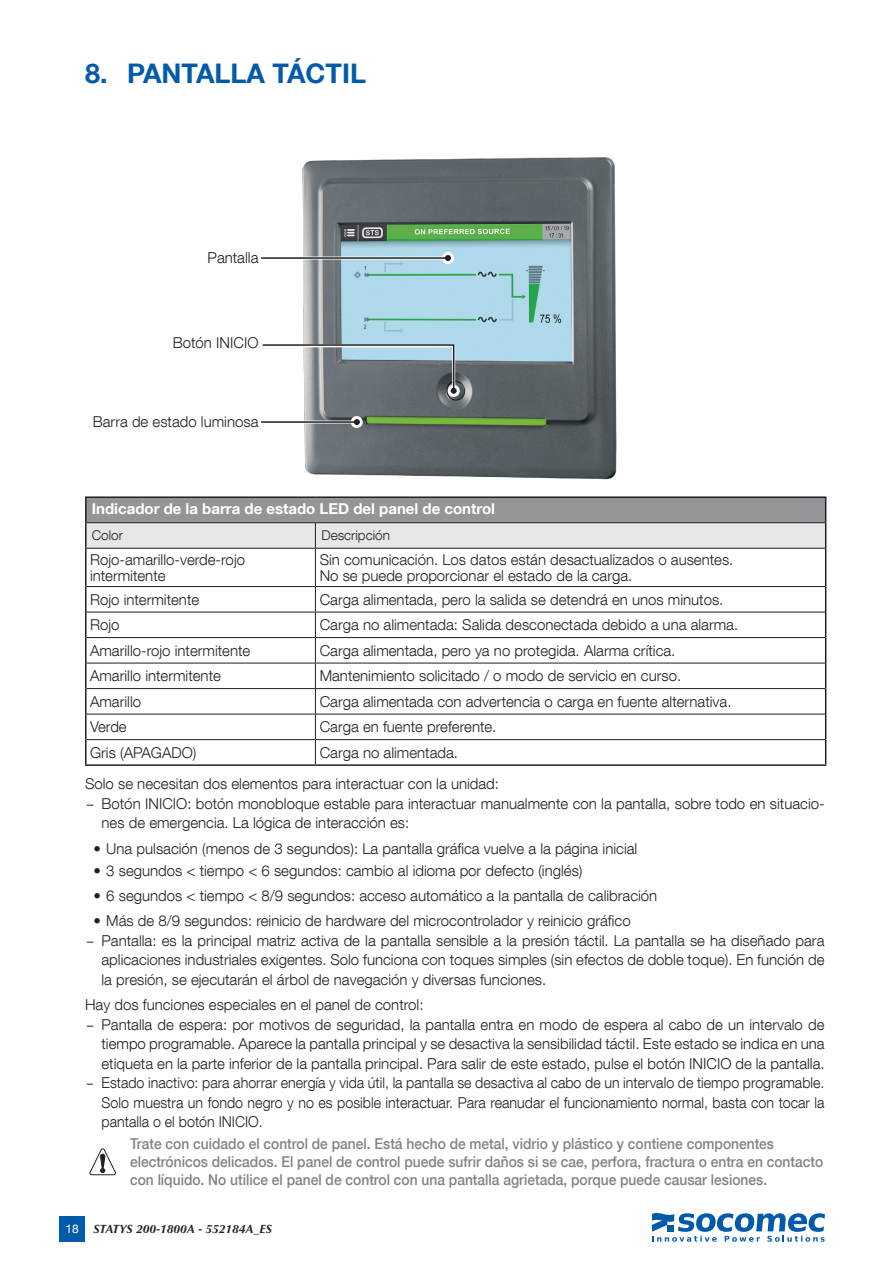
<style>
.page{position:relative;width:893px;height:1263px;background:#fff}
.page>*{position:absolute;margin:0;border:0;box-sizing:border-box;transform-origin:0 0}
.t1{font:700 27px "Helvetica Neue LT Com";color:#015aaa}
.t2{font:300 15px/19.5px "Helvetica Neue LT Com";color:#231f20}
.t3{font:500 15px/18px "Helvetica Neue LT Com";color:#808285;scale:.92 1}
.t4{font:300 15px/19.5px "Helvetica Neue LT Com";color:#231f20;text-align:justify;scale:.95 1}
.t5{font:700 15px "Helvetica Neue LT Com";color:#fff}
.t6{font:300 13.5px "Helvetica Neue LT Com";color:#231f20}
.t7{font:italic 700 12px "Optima LT Std";color:#231f20}
.s1{font-family:"Myriad Pro";font-weight:400}
.s2{font-family:"Helvetica Neue LT Com";font-weight:400;font-style:normal;color:#fff}
</style>
<div class="page">
<div style="left:60px;top:1216px;width:25px;height:26px;background:#015aaa"></div>
<svg style="left:652px;top:1213px;width:173px;height:29px"></svg>
<hr style="left:87px;top:548px;width:228px;height:1px;background:#231f20">
<hr style="left:315px;top:548px;width:510px;height:1px;background:#231f20">
<hr style="left:315px;top:549px;width:1px;height:37px;background:#231f20">
<hr style="left:87px;top:586px;width:228px;height:1px;background:#231f20">
<hr style="left:315px;top:586px;width:510px;height:1px;background:#231f20">
<hr style="left:87px;top:612px;width:228px;height:1px;background:#231f20">
<hr style="left:315px;top:612px;width:510px;height:1px;background:#231f20">
<hr style="left:87px;top:637px;width:228px;height:1px;background:#231f20">
<hr style="left:315px;top:637px;width:510px;height:1px;background:#231f20">
<hr style="left:87px;top:663px;width:228px;height:1px;background:#231f20">
<hr style="left:315px;top:663px;width:510px;height:1px;background:#231f20">
<hr style="left:87px;top:688px;width:228px;height:1px;background:#231f20">
<hr style="left:315px;top:688px;width:510px;height:1px;background:#231f20">
<hr style="left:87px;top:714px;width:228px;height:1px;background:#231f20">
<hr style="left:315px;top:714px;width:510px;height:1px;background:#231f20">
<hr style="left:87px;top:739px;width:228px;height:1px;background:#231f20">
<hr style="left:315px;top:739px;width:510px;height:1px;background:#231f20">
<svg style="left:315px;top:587px;width:1px;height:177px"></svg>
<hr style="left:85px;top:496px;width:230px;height:2px;background:#231f20">
<hr style="left:85px;top:498px;width:2px;height:25px;background:#231f20">
<hr style="left:315px;top:496px;width:511px;height:2px;background:#231f20">
<hr style="left:85px;top:523px;width:2px;height:25px;background:#231f20">
<svg style="left:86px;top:498px;width:740px;height:50px;background:#b8b9bc"></svg>
<hr style="left:85px;top:548px;width:2px;height:38px;background:#231f20">
<hr style="left:825px;top:548px;width:1px;height:38px;background:#231f20">
<hr style="left:85px;top:586px;width:2px;height:26px;background:#231f20">
<hr style="left:85px;top:612px;width:2px;height:25px;background:#231f20">
<hr style="left:85px;top:637px;width:2px;height:26px;background:#231f20">
<hr style="left:85px;top:663px;width:2px;height:26px;background:#231f20">
<hr style="left:85px;top:689px;width:2px;height:25px;background:#231f20">
<hr style="left:85px;top:714px;width:2px;height:26px;background:#231f20">
<hr style="left:85px;top:740px;width:2px;height:24px;background:#231f20">
<svg style="left:825px;top:586px;width:1px;height:178px"></svg>
<hr style="left:85px;top:764px;width:230px;height:2px;background:#231f20">
<hr style="left:315px;top:764px;width:511px;height:2px;background:#231f20">
<img style="left:302px;top:157px;width:315px;height:323px">
<hr style="left:260px;top:257px;width:188px;height:3px;background:#fff">
<div style="left:442px;top:252px;width:12px;height:12px;background:#fff;border-radius:50%"></div>
<hr style="left:260px;top:420px;width:97px;height:3px;background:#fff">
<div style="left:351px;top:416px;width:12px;height:12px;background:#fff;border-radius:50%"></div>
<hr style="left:261px;top:257px;width:187px;height:2px;background:#231f20">
<svg style="left:445px;top:255px;width:6px;height:6px"></svg>
<hr style="left:261px;top:421px;width:96px;height:2px;background:#231f20">
<svg style="left:354px;top:419px;width:6px;height:6px"></svg>
<div style="left:448px;top:385px;width:12px;height:12px;background:#fff;border-radius:50%"></div>
<svg style="left:262px;top:343px;width:195px;height:51px"></svg>
<svg style="left:89px;top:1148px;width:27px;height:27px"></svg>
<h1 class="t1" style="left:85px;top:56px;width:283px">8. PANTALLA TÁCTIL</h1>
<p class="t2" style="left:208px;top:248px;width:52px">Pantalla</p>
<p class="t2" style="left:173px;top:333px;width:87px">Botón INICIO</p>
<p class="t2" style="left:93px;top:411px;width:167px">Barra de estado luminosa</p>
<p class="t5" style="left:92px;top:499px;width:405px">Indicador de la barra de estado LED del panel de control</p>
<p class="t6" style="left:92px;top:527px;width:33px">Color</p>
<p class="t6" style="left:321px;top:527px;width:70px">Descripción</p>
<p class="t2" style="left:90px;top:551px;width:157px;line-height:16.5px">Rojo-amarillo-verde-rojo intermitente</p>
<p class="t2" style="left:320px;top:551px;width:415px;line-height:16.5px">Sin comunicación. Los datos están desactualizados o ausentes.<br>No se puede proporcionar el estado de la carga.</p>
<p class="t2" style="left:90px;top:589px;width:111px">Rojo intermitente</p>
<p class="t2" style="left:320px;top:589px;width:405px">Carga alimentada, pero la salida se detendrá en unos minutos.</p>
<p class="t2" style="left:90px;top:615px;width:31px">Rojo</p>
<p class="t2" style="left:320px;top:615px;width:420px">Carga no alimentada: Salida desconectada debido a una alarma.</p>
<p class="t2" style="left:90px;top:640px;width:162px">Amarillo-rojo intermitente</p>
<p class="t2" style="left:320px;top:640px;width:357px">Carga alimentada, pero ya no protegida. Alarma crítica.</p>
<p class="t2" style="left:90px;top:666px;width:132px">Amarillo intermitente</p>
<p class="t2" style="left:320px;top:666px;width:363px">Mantenimiento solicitado / o modo de servicio en curso.</p>
<p class="t2" style="left:90px;top:691px;width:53px">Amarillo</p>
<p class="t2" style="left:320px;top:691px;width:413px">Carga alimentada con advertencia o carga en fuente alternativa.</p>
<p class="t2" style="left:90px;top:717px;width:38px">Verde</p>
<p class="t2" style="left:320px;top:717px;width:178px">Carga en fuente preferente.</p>
<p class="t2" style="left:90px;top:742px;width:108px">Gris (APAGADO)</p>
<p class="t2" style="left:85px;top:736px;width:416px;line-height:31.7px;text-indent:235px">Carga no alimentada.<br>Solo se necesitan dos elementos para interactuar con la unidad:</p>
<p class="t2" style="left:102px;top:793px;width:725px;text-indent:-15px"><span class="s1">–</span> Botón INICIO: botón monobloque estable para interactuar manualmente con la pantalla, sobre todo en situacio&shy;nes de emergencia. La lógica de interacción es:</p>
<p class="t2" style="left:94px;top:838px;width:545px">• Una pulsación (menos de 3 segundos): La pantalla gráfica vuelve a la página inicial</p>
<p class="t2" style="left:94px;top:860px;width:490px">• 3 segundos &lt; tiempo &lt; 6 segundos: cambio al idioma por defecto (inglés)</p>
<p class="t2" style="left:94px;top:886px;width:565px">• 6 segundos &lt; tiempo &lt; 8/9 segundos: acceso automático a la pantalla de calibración</p>
<p class="t2" style="left:94px;top:911px;width:539px">• Más de 8/9 segundos: reinicio de hardware del microcontrolador y reinicio gráfico</p>
<p class="t2" style="left:102px;top:930px;width:724px;text-align:justify;text-indent:-15px"><span class="s1">–</span> Pantalla: es la principal matriz activa de la pantalla sensible a la presión táctil. La pantalla se ha diseñado para aplicaciones industriales exigentes. Solo funciona con toques simples (sin efectos de doble toque). En función de la presión, se ejecutarán el árbol de navegación y diversas funciones.</p>
<p class="t2" style="left:85px;top:995px;width:340px">Hay dos funciones especiales en el panel de control:</p>
<p class="t2" style="left:102px;top:1014px;width:725px;text-align:justify;text-indent:-15px"><span class="s1">–</span> Pantalla de espera: por motivos de seguridad, la pantalla entra en modo de espera al cabo de un intervalo de tiempo programable. Aparece la pantalla principal y se desactiva la sensibilidad táctil. Este estado se indica en una etiqueta en la parte inferior de la pantalla principal. Para salir de este estado, pulse el botón INICIO de la pantalla.</p>
<p class="t4" style="left:102px;top:1073px;width:763px;text-indent:-15px"><span class="s1">–</span> Estado inactivo: para ahorrar energía y vida útil, la pantalla se desactiva al cabo de un intervalo de tiempo programable.<br>Solo muestra un fondo negro y no es posible interactuar. Para reanudar el funcionamiento normal, basta con tocar la pantalla o el botón INICIO.</p>
<p class="t3" style="left:130px;top:1135px;width:755px">Trate con cuidado el control de panel. Está hecho de metal, vidrio y plástico y contiene componentes electrónicos delicados. El panel de control puede sufrir daños si se cae, perfora, fractura o entra en contacto con líquido. No utilice el panel de control con una pantalla agrietada, porque puede causar lesiones.</p>
<p class="t7" style="left:66px;top:1222px;width:208px"><span class="s2">18</span> STATYS 200-1800A - 552184A_ES</p>
</div>
